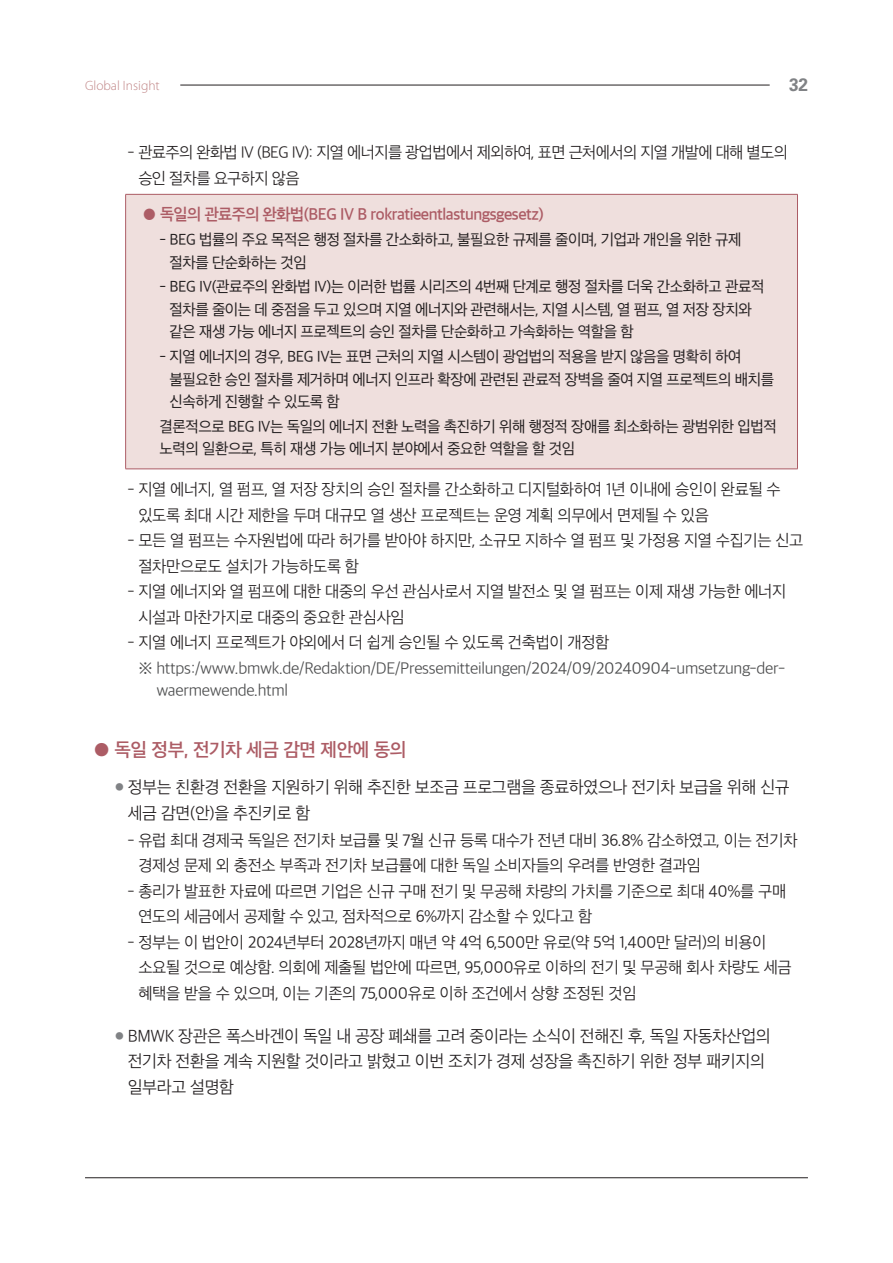
<style>
.page{position:relative;width:893px;height:1263px;background:#fff}
.page>*{position:absolute;margin:0;border:0;box-sizing:border-box;transform-origin:0 0}
.t1{font:18px "SD Gothic Neoa f Sm";letter-spacing:-.02em;color:#ac5c65}
.t2{font:700 18px "Univers LT Std";color:#808285;scale:.96 1}
.t3{font:16.5px/25.5px "SD Gothic Neoa c Lt";letter-spacing:-.02em;color:#231f20}
.t4{font:15.75px/25.5px "SD Gothic Neoa c Lt";letter-spacing:-.02em;color:#231f20}
.t5{font:15.75px/22.5px "SD Gothic Neoa c Lt";letter-spacing:-.02em;color:#4b4c4d}
.t6{font:15.75px/25.5px "SD Gothic Neoa c Lt";letter-spacing:-.04em;color:#231f20}
.t7{font:15.75px "SD Gothic Neoa TTF f Sm";letter-spacing:-.03em;color:#ac5c65}
.t8{font:15px/22.5px "SD Gothic Neoa d Rg";letter-spacing:-.03em;color:#231f20}
.t9{font:300 13.5px "Myriad Pro";color:#c08586}
.s1{font-family:"SD Gothic Neoa e Md"}
.s2{font-size:10.5px;color:#808285}
</style>
<div class="page">
<hr style="left:180px;top:85px;width:590px;height:1px;background:#231f20">
<hr style="left:85px;top:1177px;width:723px;height:1px;background:#231f20">
<div style="left:126px;top:194px;width:671px;height:275px;background:#efdfdd"></div>
<hr style="left:125px;top:195px;width:1px;height:274px;background:#ac5c65">
<hr style="left:125px;top:194px;width:673px;height:1px;background:#ac5c65">
<hr style="left:797px;top:195px;width:1px;height:274px;background:#ac5c65">
<hr style="left:125px;top:469px;width:673px;height:1px;background:#ac5c65">
<p class="t9" style="left:85px;top:77px;width:76px">Global Insight</p>
<p class="t2" style="left:789px;top:74px;width:21px">32</p>
<p class="t6" style="left:138px;top:140px;width:651px;text-indent:-11px">- 관료주의 완화법 IV (BEG IV): 지열 에너지를 광업법에서 제외하여, 표면 근처에서의 지열 개발에 대해 별도의 승인 절차를 요구하지 않음</p>
<p class="t7" style="left:143px;top:206px;width:403px"><span class="s1">●</span> 독일의 관료주의 완화법(BEG IV Bü rokratieentlastungsgesetz)</p>
<p class="t8" style="left:170px;top:228px;width:573px;text-indent:-10px">- BEG 법률의 주요 목적은 행정 절차를 간소화하고, 불필요한 규제를 줄이며, 기업과 개인을 위한 규제 절차를 단순화하는 것임</p>
<p class="t8" style="left:170px;top:276px;width:596px;text-indent:-10px">- BEG IV(관료주의 완화법 IV)는 이러한 법률 시리즈의 4번째 단계로 행정 절차를 더욱 간소화하고 관료적 절차를 줄이는 데 중점을 두고 있으며 지열 에너지와 관련해서는, 지열 시스템, 열 펌프, 열 저장 장치와 같은 재생 가능 에너지 프로젝트의 승인 절차를 단순화하고 가속화하는 역할을 함</p>
<p class="t8" style="left:170px;top:345px;width:606px;text-indent:-10px">- 지열 에너지의 경우, BEG IV는 표면 근처의 지열 시스템이 광업법의 적용을 받지 않음을 명확히 하여 불필요한 승인 절차를 제거하며 에너지 인프라 확장에 관련된 관료적 장벽을 줄여 지열 프로젝트의 배치를 신속하게 진행할 수 있도록 함</p>
<p class="t8" style="left:160px;top:415px;width:619px">결론적으로 BEG IV는 독일의 에너지 전환 노력을 촉진하기 위해 행정적 장애를 최소화하는 광범위한 입법적 노력의 일환으로, 특히 재생 가능 에너지 분야에서 중요한 역할을 할 것임</p>
<p class="t4" style="left:138px;top:477px;width:644px;text-indent:-11px">- 지열 에너지, 열 펌프, 열 저장 장치의 승인 절차를 간소화하고 디지털화하여 1년 이내에 승인이 완료될 수 있도록 최대 시간 제한을 두며 대규모 열 생산 프로젝트는 운영 계획 의무에서 면제될 수 있음</p>
<p class="t4" style="left:138px;top:528px;width:667px;text-indent:-11px">- 모든 열 펌프는 수자원법에 따라 허가를 받아야 하지만, 소규모 지하수 열 펌프 및 가정용 지열 수집기는 신고 절차만으로도 설치가 가능하도록 함</p>
<p class="t4" style="left:138px;top:579px;width:649px;text-indent:-11px">- 지열 에너지와 열 펌프에 대한 대중의 우선 관심사로서 지열 발전소 및 열 펌프는 이제 재생 가능한 에너지 시설과 마찬가지로 대중의 중요한 관심사임</p>
<p class="t4" style="left:128px;top:630px;width:483px">- 지열 에너지 프로젝트가 야외에서 더 쉽게 승인될 수 있도록 건축법이 개정함</p>
<p class="t5" style="left:156px;top:657px;width:630px;text-indent:-18px">※ https:/www.bmwk.de/Redaktion/DE/Pressemitteilungen/2024/09/20240904-umsetzung-der&shy;waermewende.html</p>
<p class="t1" style="left:94px;top:741px;width:314px">● 독일 정부, 전기차 세금 감면 제안에 동의</p>
<p class="t3" style="left:128px;top:774px;width:663px;text-indent:-13px"><span class="s2">●</span> 정부는 친환경 전환을 지원하기 위해 추진한 보조금 프로그램을 종료하였으나 전기차 보급을 위해 신규 세금 감면(안)을 추진키로 함</p>
<p class="t4" style="left:138px;top:827px;width:661px;text-indent:-11px">- 유럽 최대 경제국 독일은 전기차 보급률 및 7월 신규 등록 대수가 전년 대비 36.8% 감소하였고, 이는 전기차 경제성 문제 외 충전소 부족과 전기차 보급률에 대한 독일 소비자들의 우려를 반영한 결과임</p>
<p class="t4" style="left:138px;top:878px;width:649px;text-indent:-11px">- 총리가 발표한 자료에 따르면 기업은 신규 구매 전기 및 무공해 차량의 가치를 기준으로 최대 40%를 구매 연도의 세금에서 공제할 수 있고, 점차적으로 6%까지 감소할 수 있다고 함</p>
<p class="t4" style="left:138px;top:929px;width:655px;text-indent:-11px">- 정부는 이 법안이 2024년부터 2028년까지 매년 약 4억 6,500만 유로(약 5억 1,400만 달러)의 비용이 소요될 것으로 예상함. 의회에 제출될 법안에 따르면, 95,000유로 이하의 전기 및 무공해 회사 차량도 세금 혜택을 받을 수 있으며, 이는 기존의 75,000유로 이하 조건에서 상향 조정된 것임</p>
<p class="t3" style="left:128px;top:1023px;width:645px;text-indent:-13px"><span class="s2">●</span> BMWK 장관은 폭스바겐이 독일 내 공장 폐쇄를 고려 중이라는 소식이 전해진 후, 독일 자동차산업의 전기차 전환을 계속 지원할 것이라고 밝혔고 이번 조치가 경제 성장을 촉진하기 위한 정부 패키지의 일부라고 설명함</p>
</div>
